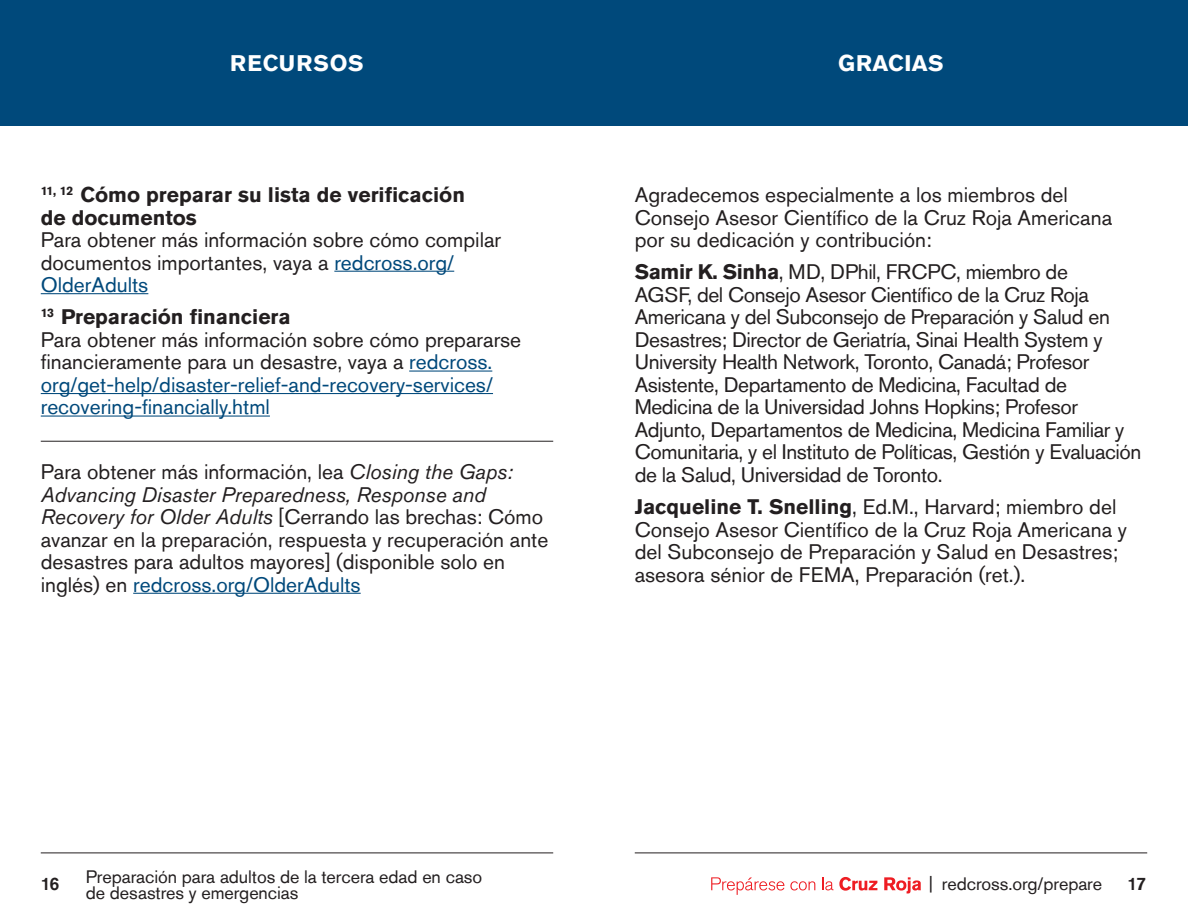
<style>
.page{position:relative;width:1188px;height:918px;background:#fff}
.page>*{position:absolute;margin:0;border:0;box-sizing:border-box;transform-origin:0 0}
.headings{font:700 22.5px "Akzidenz Grotesk Std";letter-spacing:.035em;color:#fff}
.headings-2{font:700 22.5px "Akzidenz Grotesk Std";letter-spacing:.015em;color:#fff}
.Body_Text{font:21px/22.5px "Akzidenz Grotesk Std";color:#231f20}
.Body_Text-2{font:21px/22.5px "Akzidenz Grotesk Std";letter-spacing:-.02em;color:#231f20}
.Body_Text-3{font:21px/22.5px "Akzidenz Grotesk Std";color:#00497b}
.t1{font:18px/16.5px "Akzidenz Grotesk Std";letter-spacing:-.005em;color:#231f20}
.t2{font:500 18px "Akzidenz Grotesk Std";color:#231f20}
.s1{font-weight:700}
.s2{color:#00497b}
.s3{font-weight:700;color:#231f20}
.s4{color:#231f20}
.s5{font-style:italic}
</style>
<div class="page">
<hr style="left:41px;top:853px;width:512px;height:1px;background:#231f20">
<hr style="left:635px;top:853px;width:512px;height:1px;background:#231f20">
<svg style="left:711px;top:877px;width:73px;height:18px"></svg>
<svg style="left:790px;top:881px;width:25px;height:9px"></svg>
<svg style="left:822px;top:877px;width:11px;height:13px"></svg>
<svg style="left:839px;top:877px;width:38px;height:14px"></svg>
<svg style="left:884px;top:877px;width:37px;height:17px"></svg>
<div style="left:0;top:0;width:1188px;height:126px;background:#00497b"></div>
<hr style="left:334px;top:271px;width:120px;height:1px;background:#00497b">
<hr style="left:41px;top:293px;width:107px;height:1px;background:#00497b">
<hr style="left:409px;top:371px;width:83px;height:1px;background:#00497b">
<hr style="left:41px;top:393px;width:452px;height:1px;background:#00497b">
<hr style="left:41px;top:416px;width:229px;height:1px;background:#00497b">
<hr style="left:133px;top:593px;width:228px;height:1px;background:#00497b">
<hr style="left:41px;top:441px;width:512px;height:1px;background:#231f20">
<p class="headings" style="left:230px;top:51px;width:135px">RECURSOS</p>
<p class="headings-2" style="left:838px;top:51px;width:107px">GRACIAS</p>
<p class="Body_Text" style="left:41px;top:183px;width:462px"><sup>11,</sup> <sup>12</sup> <span class="s1">Cómo preparar su lista de verificación<br>de documentos<br></span>Para obtener más información sobre cómo compilar documentos importantes, vaya a <span class="s2">redcross.org/ OlderAdults</span></p>
<p class="Body_Text-3" style="left:41px;top:306px;width:482px"><sup>13</sup> <span class="s3">Preparación financiera<br></span><span class="s4">Para obtener más información sobre cómo prepararse financieramente para un desastre, vaya a</span> redcross. org/get-help/disaster-relief-and-recovery-services/ recovering-financially.html</p>
<p class="Body_Text" style="left:41px;top:460px;width:509px">Para obtener más información, lea <span class="s5">Closing the Gaps:<br>Advancing Disaster Preparedness, Response and Recovery for Older Adults</span> [Cerrando las brechas: Cómo avanzar en la preparación, respuesta y recuperación ante desastres para adultos mayores] (disponible solo en inglés) en <span class="s2">redcross.org/OlderAdults</span></p>
<p class="Body_Text" style="left:635px;top:183px;width:479px">Agradecemos especialmente a los miembros del<br>Consejo Asesor Científico de la Cruz Roja Americana por su dedicación y contribución:</p>
<p class="Body_Text-2" style="left:635px;top:261px;width:508px"><span class="s1">Samir K. Sinha</span>, MD, DPhil, FRCPC, miembro de<br>AGSF, del Consejo Asesor Científico de la Cruz Roja Americana y del Subconsejo de Preparación y Salud en Desastres; Director de Geriatría, Sinai Health System y University Health Network, Toronto, Canadá; Profesor Asistente, Departamento de Medicina, Facultad de Medicina de la Universidad Johns Hopkins; Profesor Adjunto, Departamentos de Medicina, Medicina Familiar y Comunitaria, y el Instituto de Políticas, Gestión y Evaluación de la Salud, Universidad de Toronto.</p>
<p class="Body_Text" style="left:635px;top:496px;width:494px"><span class="s1">Jacqueline T. Snelling</span>, Ed.M., Harvard; miembro del Consejo Asesor Científico de la Cruz Roja Americana y del Subconsejo de Preparación y Salud en Desastres; asesora sénior de FEMA, Preparación (ret.).</p>
<p class="t1" style="left:86px;top:868px;width:398px">Preparación para adultos de la tercera edad en caso de desastres y emergencias</p>
<p class="t2" style="left:41px;top:872px;width:21px">16</p>
<p class="t1" style="left:929px;top:875px;width:175px">| redcross.org/prepare</p>
<p class="t2" style="left:1127px;top:872px;width:20px">17</p>
</div>
